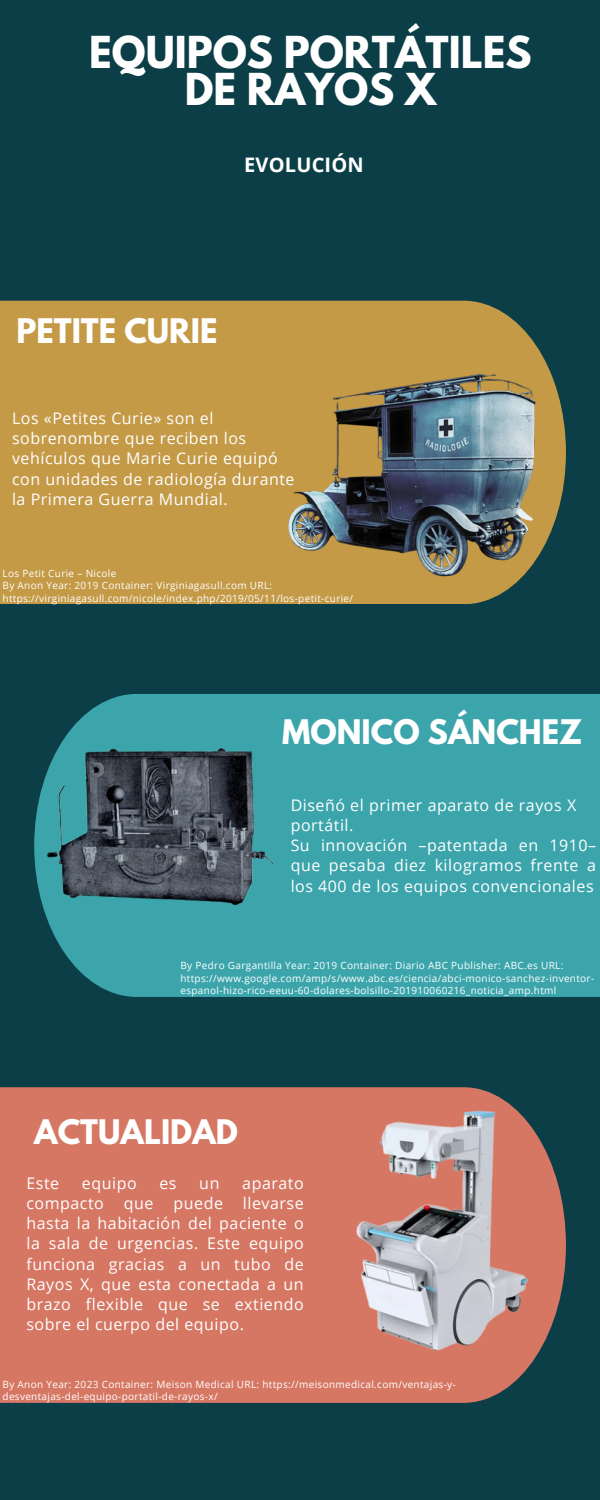
<style>
.page{position:relative;width:600px;height:1500px;background:#0c3e47}
.page>*{position:absolute;margin:0;border:0;box-sizing:border-box;transform-origin:0 0}
.t1{font:700 39px/36.8px "League Spartan";color:#fff;text-align:center}
.t2{font:700 30px "League Spartan";color:#fff}
.t3{font:700 20px "Open Sans";letter-spacing:.01em;color:#fff}
.t4{font:16px/20.2px "Open Sans";letter-spacing:.035em;color:#fff}
.t5{font:10px/12.8px "Open Sans";letter-spacing:.035em;color:#fff}
</style>
<div class="page">
<div style="left:0;top:301px;width:566px;height:303px;background:#c49a47"></div>
<div style="left:0;top:1087px;width:566px;height:316px;background:#d67764"></div>
<div style="left:74px;top:694px;width:526px;height:303px;background:#3ca5ac"></div>
<img style="left:331px;top:1087px;width:201px;height:279px">
<img style="left:279px;top:346px;width:267px;height:258px">
<img style="left:34px;top:726px;width:296px;height:239px">
<h4 class="t1" style="left:89px;top:39px;width:444px">EQUIPOS PORTÁTILES<br>DE RAYOS X</h4>
<h2 class="t3" style="left:244px;top:151px;width:121px">EVOLUCIÓN</h2>
<p class="t2" style="left:16px;top:316px;width:202px">PETITE CURIE</p>
<h4 class="t4" style="left:12px;top:408px;width:284px">Los «Petites Curie» son el sobrenombre que reciben los vehículos que Marie Curie equipó con unidades de radiología durante la Primera Guerra Mundial.</h4>
<p class="t5" style="left:3px;top:566px;width:115px">Los Petit Curie – Nicole</p>
<h2 class="t5" style="left:3px;top:579px;width:352px">By Anon Year: 2019 Container: Virginiagasull.com URL: https://virginiagasull.com/nicole/index.php/2019/05/11/los-petit-curie/</h2>
<p class="t2" style="left:282px;top:717px;width:302px">MONICO SÁNCHEZ</p>
<p class="t4" style="left:291px;top:794px;width:307px">Diseñó el primer aparato de rayos X portátil.<br>Su innovación –patentada en 1910– que pesaba diez kilogramos frente a los 400 de los equipos convencionales</p>
<h4 class="t5" style="left:180px;top:959px;width:415px">By Pedro Gargantilla Year: 2019 Container: Diario ABC Publisher: ABC.es URL: https://www.google.com/amp/s/www.abc.es/ciencia/abci-monico-sanchez-inventor&shy;espanol-hizo-rico-eeuu-60-dolares-bolsillo-201910060216_noticia_amp.html</h4>
<p class="t2" style="left:34px;top:1117px;width:205px">ACTUALIDAD</p>
<p class="t4" style="left:26px;top:1172px;width:34px">Este</p>
<p class="t4" style="left:82px;top:1172px;width:56px">equipo</p>
<p class="t4" style="left:159px;top:1172px;width:19px">es</p>
<p class="t4" style="left:199px;top:1172px;width:22px">un</p>
<p class="t4" style="left:26px;top:1172px;width:279px;text-align:justify;text-indent:216px">aparato compacto que puede llevarse hasta la habitación del paciente o la sala de urgencias. Este equipo funciona gracias a un tubo de Rayos X, que esta conectada a un brazo flexible que se extiendo sobre el cuerpo del equipo.</p>
<p class="t5" style="left:3px;top:1377px;width:455px">By Anon Year: 2023 Container: Meison Medical URL: https://meisonmedical.com/ventajas-y&shy;desventajas-del-equipo-portatil-de-rayos-x/</p>
</div>
